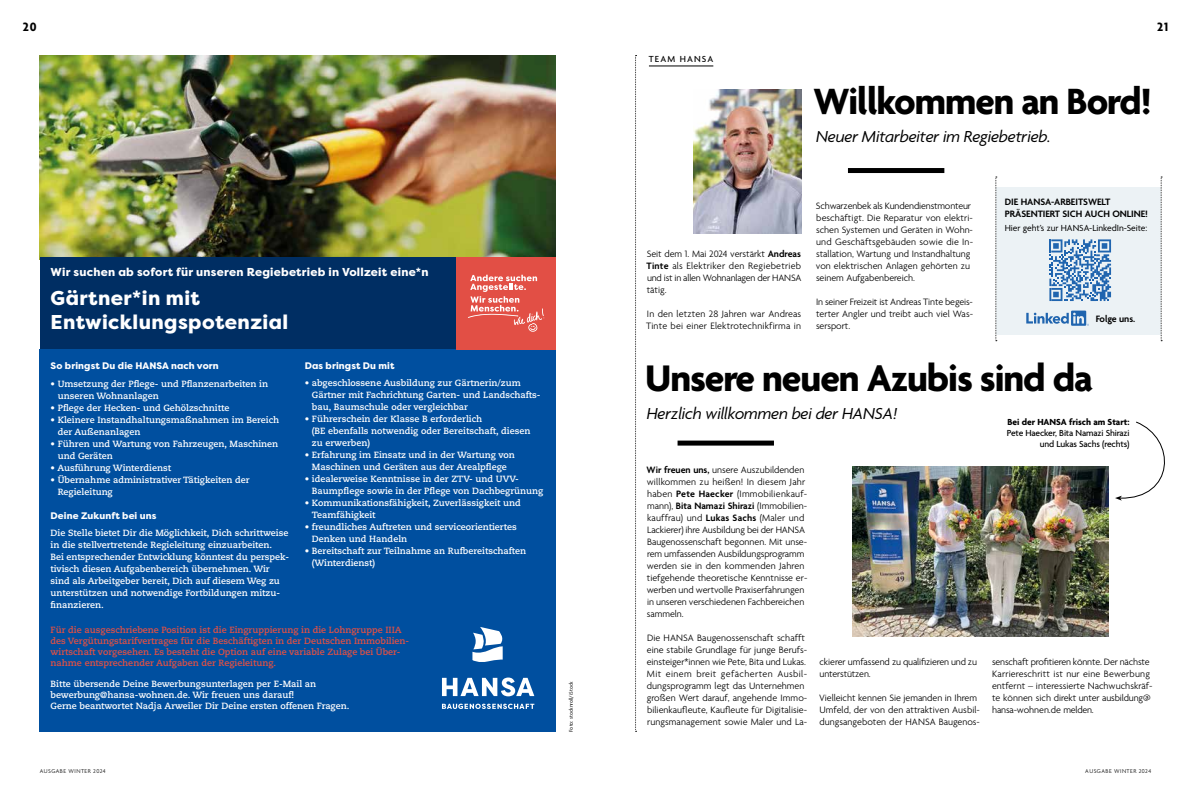
<style>
.page{position:relative;width:1191px;height:794px;background:#fff}
.page>*{position:absolute;margin:0;border:0;box-sizing:border-box;transform-origin:0 0}
.t1{font:700 40px "Agenda";letter-spacing:-.025em;color:#000}
.t2{font:700 39.5px "Agenda";letter-spacing:-.025em;color:#000}
.t3{font:800 20px/24px "Filson Pro";letter-spacing:.02em;color:#fff}
.t4{font:italic 17.2px "Agenda";letter-spacing:-.015em;color:#000}
.t5{font:700 13px "Agenda";color:#000}
.t6{font:800 11.5px "Filson Pro";letter-spacing:.02em;color:#fff}
.t7{font:300 10px/12px "Agenda";color:#000}
.t8{font:600 10px/12px "Agenda";letter-spacing:-.005em;color:#000}
.t9{font:800 9.5px "Filson Pro";letter-spacing:.01em;color:#fff}
.t10{font:500 9.5px/11px "Agenda";letter-spacing:-.015em;color:#000;text-align:right}
.t11{font:9.5px "Agenda";letter-spacing:-.005em;color:#000}
.t12{font:700 9.5px "Agenda";letter-spacing:-.005em;color:#000}
.t13{font:500 9.5px "Agenda";letter-spacing:.115em;color:#000}
.t14{font:700 9px/12px "Caecilia LT Pro 75";color:#fff}
.t15{font:700 9px/10.8px "Caecilia LT Pro 75";color:#e24f45}
.t16{font:300 6px "Agenda";letter-spacing:.08em;color:#000}
.t17{font:5.5px "Agenda";color:#000}
.s1{font-weight:600}
</style>
<div class="page">
<svg style="left:1115px;top:421px;width:50px;height:79px"></svg>
<svg style="left:635px;top:55px;width:1px;height:677px"></svg>
<hr style="left:649px;top:66px;width:64px;height:1px;background:#000">
<div style="left:996px;top:187px;width:164px;height:147px;background:#ecf2f5"></div>
<svg style="left:1049px;top:239px;width:62px;height:62px"></svg>
<svg style="left:1026px;top:310px;width:63px;height:16px"></svg>
<svg style="left:995px;top:177px;width:2px;height:164px"></svg>
<svg style="left:1160px;top:177px;width:2px;height:164px"></svg>
<img style="left:693px;top:89px;width:108px;height:144px">
<div style="left:848px;top:168px;width:96px;height:5px;background:#000"></div>
<div style="left:677px;top:440px;width:97px;height:5px;background:#000"></div>
<img style="left:852px;top:466px;width:256px;height:170px">
<img style="left:40px;top:55px;width:516px;height:202px">
<div style="left:40px;top:257px;width:416px;height:92px;background:#002e63"></div>
<div style="left:40px;top:349px;width:516px;height:382px;background:#004f9f"></div>
<div style="left:456px;top:257px;width:100px;height:92px;background:#e24f45"></div>
<svg style="left:468px;top:275px;width:77px;height:57px"></svg>
<svg style="left:472px;top:627px;width:31px;height:35px"></svg>
<svg style="left:442px;top:677px;width:92px;height:19px"></svg>
<svg style="left:442px;top:703px;width:92px;height:6px"></svg>
<h3 class="t5" style="left:23px;top:19px;width:15px">20</h3>
<h3 class="t5" style="left:1157px;top:19px;width:13px">21</h3>
<p class="t6" style="left:51px;top:264px;width:379px">Wir suchen ab sofort für unseren Regiebetrieb in Vollzeit eine*n</p>
<h3 class="t3" style="left:51px;top:287px;width:239px">Gärtner*in mit<br>Entwicklungspotenzial</h3>
<p class="t9" style="left:51px;top:359px;width:170px">So bringst Du die HANSA nach vorn</p>
<p class="t14" style="left:58px;top:377px;width:212px;text-indent:-7px">• Umsetzung der Pflege- und Pflanzenarbeiten in unseren Wohnanlagen</p>
<p class="t14" style="left:51px;top:401px;width:180px">• Pflege der Hecken- und Gehölzschnitte</p>
<p class="t14" style="left:58px;top:413px;width:223px;text-indent:-7px">• Kleinere Instandhaltungsmaßnahmen im Bereich der Außenanlagen</p>
<p class="t14" style="left:58px;top:437px;width:222px;text-indent:-7px">• Führen und Wartung von Fahrzeugen, Maschinen und Geräten</p>
<p class="t14" style="left:51px;top:461px;width:122px">• Ausführung Winterdienst</p>
<p class="t14" style="left:58px;top:473px;width:193px;text-indent:-7px">• Übernahme administrativer Tätigkeiten der<br>Regieleitung</p>
<p class="t9" style="left:51px;top:509px;width:107px">Deine Zukunft bei uns</p>
<p class="t14" style="left:51px;top:527px;width:240px">Die Stelle bietet Dir die Möglichkeit, Dich schrittweise in die stellvertretende Regieleitung einzuarbeiten.<br>Bei entsprechender Entwicklung könntest du perspek&shy;tivisch diesen Aufgabenbereich übernehmen. Wir sind als Arbeitgeber bereit, Dich auf diesem Weg zu unterstützen und notwendige Fortbildungen mitzu&shy;finanzieren.</p>
<p class="t9" style="left:305px;top:359px;width:91px">Das bringst Du mit</p>
<p class="t14" style="left:312px;top:377px;width:230px;text-indent:-7px">• abgeschlossene Ausbildung zur Gärtnerin/zum<br>Gärtner mit Fachrichtung Garten- und Landschafts&shy;bau, Baumschule oder vergleichbar</p>
<p class="t14" style="left:312px;top:413px;width:220px;text-indent:-7px">• Führerschein der Klasse B erforderlich<br>(BE ebenfalls notwendig oder Bereitschaft, diesen zu erwerben)</p>
<p class="t14" style="left:305px;top:449px;width:212px;text-align:center">• Erfahrung im Einsatz und in der Wartung von<br>Maschinen und Geräten aus der Arealpflege</p>
<p class="t14" style="left:312px;top:473px;width:233px;text-indent:-7px">• idealerweise Kenntnisse in der ZTV- und UVV-<br>Baumpflege sowie in der Pflege von Dachbegrünung</p>
<p class="t14" style="left:312px;top:497px;width:210px;text-indent:-7px">• Kommunikationsfähigkeit, Zuverlässigkeit und<br>Teamfähigkeit</p>
<p class="t14" style="left:312px;top:521px;width:206px;text-indent:-7px">• freundliches Auftreten und serviceorientiertes<br>Denken und Handeln</p>
<p class="t14" style="left:312px;top:545px;width:216px;text-indent:-7px">• Bereitschaft zur Teilnahme an Rufbereitschaften (Winterdienst)</p>
<p class="t15" style="left:51px;top:624px;width:360px">Für die ausgeschriebene Position ist die Eingruppierung in die Lohngruppe IIIA des Vergütungstarifvertrages für die Beschäftigten in der Deutschen Immobilien&shy;wirtschaft vorgesehen. Es besteht die Option auf eine variable Zulage bei Über&shy;nahme entsprechender Aufgaben der Regieleitung.</p>
<p class="t14" style="left:51px;top:678px;width:300px;line-height:10.8px">Bitte übersende Deine Bewerbungsunterlagen per E-Mail an bewerbung@hansa-wohnen.de. Wir freuen uns darauf!<br>Gerne beantwortet Nadja Arweiler Dir Deine ersten offenen Fragen.</p>
<p class="t17" style="left:568px;top:731px;width:52px;rotate:-90deg">Foto: stocknroll/iStock</p>
<p class="t13" style="left:649px;top:54px;width:66px">TEAM HANSA</p>
<h2 class="t2" style="left:813px;top:80px;width:340px">Willkommen an Bord!</h2>
<h3 class="t4" style="left:816px;top:126px;width:236px">Neuer Mitarbeiter im Regiebetrieb.</h3>
<p class="t7" style="left:646px;top:248px;width:157px;text-align:justify">Seit dem 1. Mai 2024 verstärkt <span class="s1">Andreas Tinte</span> als Elektriker den Regiebetrieb und ist in allen Wohnanlagen der HANSA tätig.</p>
<p class="t7" style="left:646px;top:308px;width:157px">In den letzten 28 Jahren war Andreas<br>Tinte bei einer Elektrotechnikfirma in</p>
<p class="t7" style="left:816px;top:200px;width:159px">Schwarzenbek als Kundendienstmonteur beschäftigt. Die Reparatur von elektri&shy;schen Systemen und Geräten in Wohn&shy;und Geschäftsgebäuden sowie die In&shy;stallation, Wartung und Instandhaltung von elektrischen Anlagen gehörten zu seinem Aufgabenbereich.</p>
<p class="t7" style="left:816px;top:296px;width:158px;text-align:justify">In seiner Freizeit ist Andreas Tinte begeis&shy;terter Angler und treibt auch viel Was&shy;sersport.</p>
<p class="t8" style="left:1004px;top:197px;width:145px">DIE HANSA-ARBEITSWELT<br>PRÄSENTIERT SICH AUCH ONLINE!</p>
<p class="t11" style="left:1004px;top:222px;width:144px">Hier geht’s zur HANSA-LinkedIn-Seite:</p>
<p class="t8" style="left:1095px;top:313px;width:41px">Folge uns.</p>
<h1 class="t1" style="left:645px;top:356px;width:449px">Unsere neuen Azubis sind da</h1>
<h3 class="t4" style="left:647px;top:403px;width:252px">Herzlich willkommen bei der HANSA!</h3>
<p class="t12" style="left:1007px;top:417px;width:124px">Bei der HANSA frisch am Start:</p>
<p class="t10" style="left:1006px;top:428px;width:124px">Pete Haecker, Bita Namazi Shirazi und Lukas Sachs (rechts)</p>
<p class="t7" style="left:646px;top:464px;width:162px"><span class="s1">Wir freuen uns,</span> unsere Auszubildenden willkommen zu heißen! In diesem Jahr haben <span class="s1">Pete Haecker</span> (Immobilienkauf&shy;mann), <span class="s1">Bita Namazi Shirazi</span> (Immobilien&shy;kauffrau) und <span class="s1">Lukas Sachs</span> (Maler und Lackierer) ihre Ausbildung bei der HANSA Baugenossenschaft begonnen. Mit unse&shy;rem umfassenden Ausbildungsprogramm werden sie in den kommenden Jahren tiefgehende theoretische Kenntnisse er&shy;werben und wertvolle Praxiserfahrungen in unseren verschiedenen Fachbereichen sammeln.</p>
<p class="t7" style="left:647px;top:632px;width:162px">Die HANSA Baugenossenschaft schafft eine stabile Grundlage für junge Berufs&shy;einsteiger*innen wie Pete, Bita und Lukas.<br>Mit einem breit gefächerten Ausbil&shy;dungsprogramm legt das Unternehmen großen Wert darauf, angehende Immo&shy;bilienkaufleute, Kaufleute für Digitalisie&shy;rungsmanagement sowie Maler und La-</p>
<p class="t7" style="left:819px;top:656px;width:159px">ckierer umfassend zu qualifizieren und zu unterstützen.</p>
<p class="t7" style="left:819px;top:692px;width:162px">Vielleicht kennen Sie jemanden in Ihrem<br>Umfeld, der von den attraktiven Ausbil&shy;dungsangeboten der HANSA Baugenos-</p>
<p class="t7" style="left:992px;top:656px;width:162px">senschaft profitieren könnte. Der nächste Karriereschritt ist nur eine Bewerbung entfernt – interessierte Nachwuchskräf&shy;te können sich direkt unter ausbildung@ hansa-wohnen.de melden.</p>
<p class="t16" style="left:40px;top:767px;width:67px">AUSGABE WINTER 2024</p>
<p class="t16" style="left:1085px;top:767px;width:67px">AUSGABE WINTER 2024</p>
</div>
